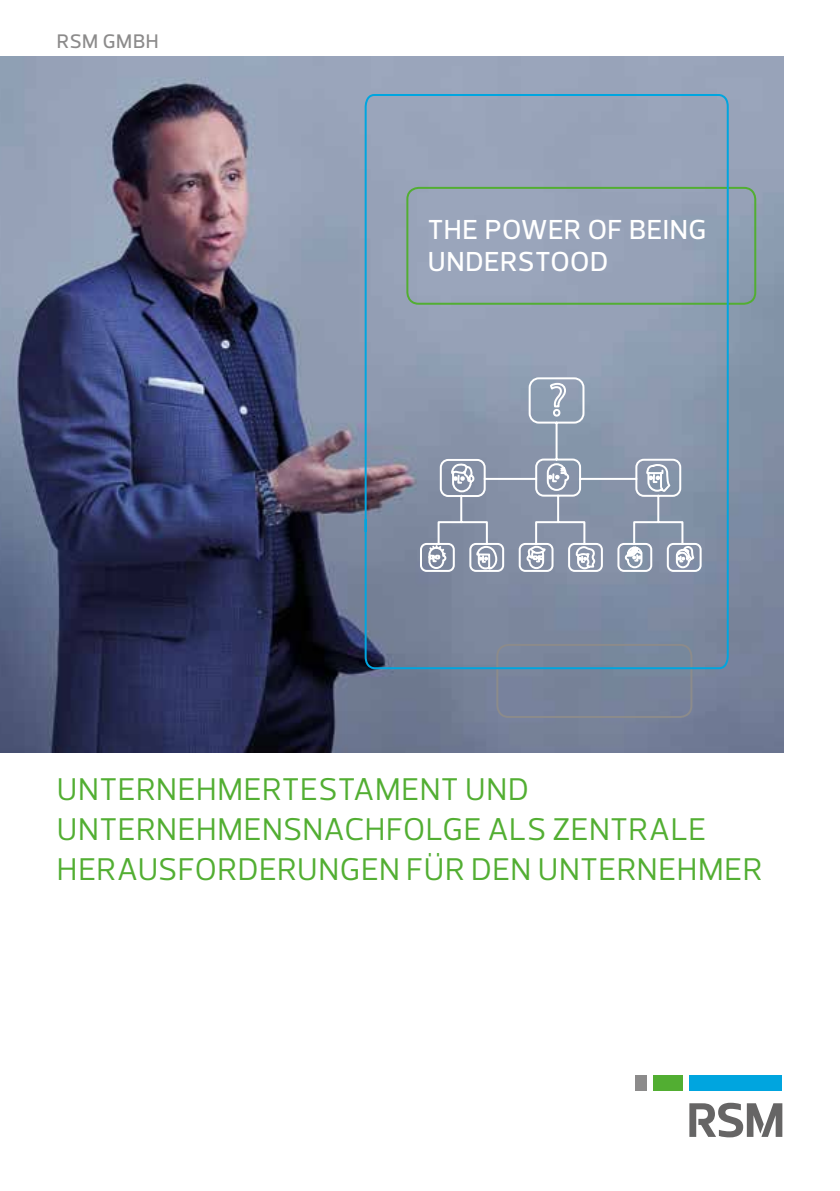
<style>
.page{position:relative;width:840px;height:1191px;background:#fff}
.page>*{position:absolute;margin:0;border:0;box-sizing:border-box;transform-origin:0 0}
.t1{font:32px/40px "Prelo";letter-spacing:.015em;color:#52ae32}
.t2{font:500 28px/32px "Prelo";letter-spacing:.02em;color:#fff}
.t3{font:500 20px "Prelo";letter-spacing:.03em;color:#8c8b8b}
</style>
<div class="page">
<img style="left:0;top:57px;width:782px;height:696px">
<div style="left:496px;top:644px;width:196px;height:74px;border:2px solid #8c8b8b;border-radius:11px"></div>
<svg style="left:363px;top:93px;width:366px;height:577px;background:#8999ae"></svg>
<div style="left:689px;top:1075px;width:92px;height:16px;background:#00a5df"></div>
<div style="left:634px;top:1075px;width:12px;height:16px;background:#8c8b8b"></div>
<div style="left:653px;top:1075px;width:29px;height:16px;background:#52ae32"></div>
<svg style="left:689px;top:1102px;width:92px;height:35px"></svg>
<svg style="left:419px;top:376px;width:283px;height:197px;background:#8f9caf"></svg>
<svg style="left:427px;top:382px;width:268px;height:189px;background:#929eb1"></svg>
<p class="t3" style="left:57px;top:29px;width:103px">RSM GMBH</p>
<p class="t2" style="left:427px;top:214px;width:280px">THE POWER OF BEING<br>UNDERSTOOD</p>
<p class="t1" style="left:57px;top:770px;width:706px">UNTERNEHMERTESTAMENT UND<br>UNTERNEHMENSNACHFOLGE ALS ZENTRALE<br>HERAUSFORDERUNGEN FÜR DEN UNTERNEHMER</p>
</div>
